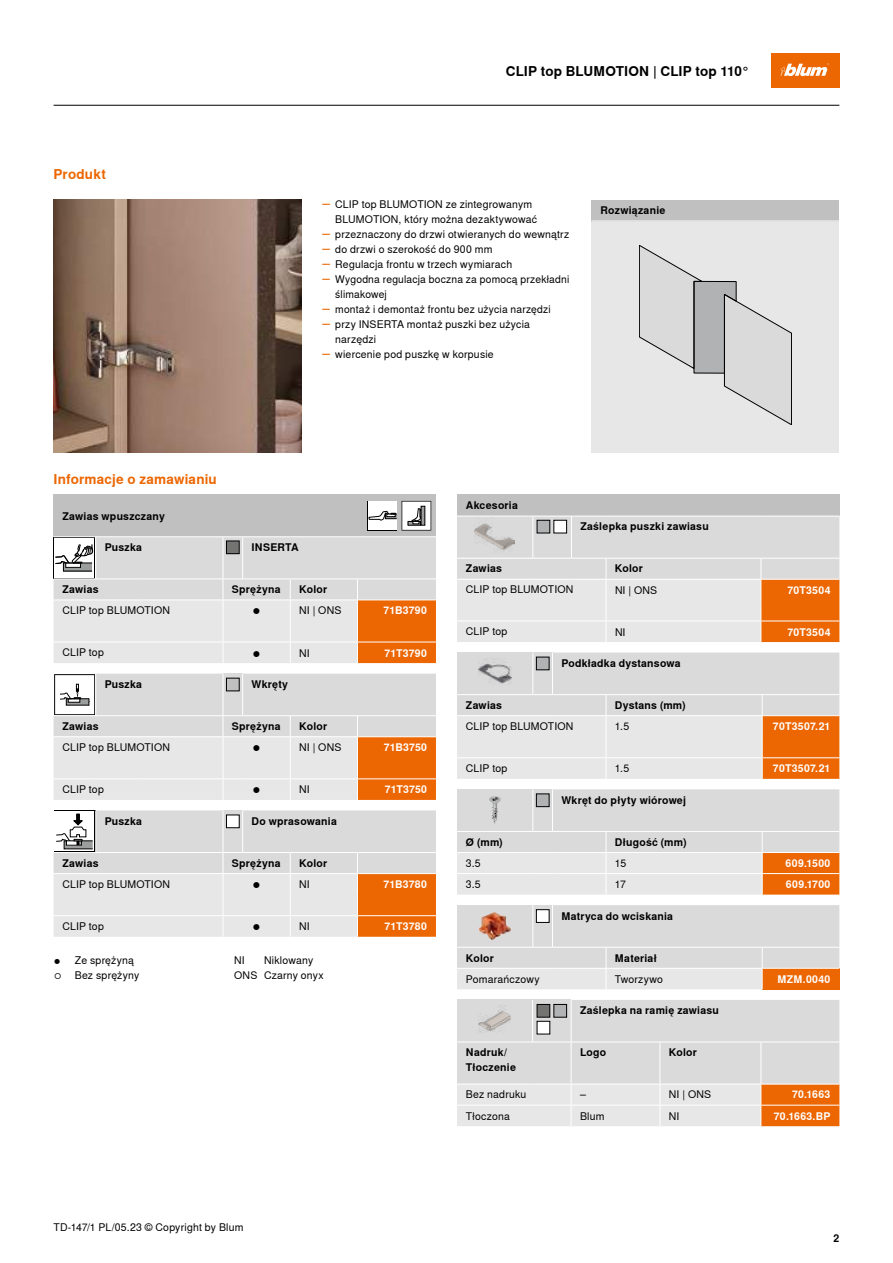
<style>
.page{position:relative;width:893px;height:1263px;background:#fff}
.page>*{position:absolute;margin:0;border:0;box-sizing:border-box;transform-origin:0 0}
.t1{font:700 13.5px "Nimbus Sans Global";letter-spacing:.01em;color:#000}
.t2{font:700 13.5px "Nimbus Sans Global";letter-spacing:.01em;color:#ec6602}
.t3{font:10.5px/15px "Nimbus Sans Global";letter-spacing:.015em;color:#000}
.t4{font:700 10.5px/15px "Nimbus Sans Global";letter-spacing:.02em;color:#000}
.t5{font:700 10.5px "Nimbus Sans Global";letter-spacing:.025em;color:#fff}
.t6{font:9px "Nimbus Sans Global";color:#000}
.s1{font-size:13.5px;color:#ec6602}
</style>
<div class="page">
<div style="left:591px;top:217px;width:248px;height:236px;background:#e7e7e7"></div>
<svg style="left:639px;top:245px;width:153px;height:180px"></svg>
<div style="left:771px;top:54px;width:68px;height:34px;background:#ec6602"></div>
<svg style="left:780px;top:63px;width:49px;height:13px"></svg>
<img style="left:54px;top:200px;width:247px;height:252px">
<div style="left:54px;top:495px;width:382px;height:42px;background:#c0c0c1"></div>
<div style="left:457px;top:495px;width:382px;height:21px;background:#c0c0c1"></div>
<svg style="left:54px;top:501px;width:382px;height:162px"></svg>
<hr style="left:243px;top:536px;width:47px;height:1px;background:#fff">
<hr style="left:290px;top:536px;width:67px;height:1px;background:#fff">
<hr style="left:357px;top:536px;width:79px;height:1px;background:#fff">
<svg style="left:54px;top:674px;width:382px;height:126px;background:#e0d3c9"></svg>
<hr style="left:243px;top:736px;width:47px;height:1px;background:#fff">
<svg style="left:54px;top:810px;width:382px;height:127px;background:#e0d3c9"></svg>
<hr style="left:243px;top:873px;width:47px;height:1px;background:#fff">
<svg style="left:457px;top:1000px;width:382px;height:126px;background:#ded5cf"></svg>
<svg style="left:457px;top:517px;width:382px;height:125px;background:#e1d3c9"></svg>
<svg style="left:457px;top:789px;width:382px;height:106px;background:#e0d5ce"></svg>
<svg style="left:457px;top:905px;width:382px;height:84px;background:#ddd5d0"></svg>
<svg style="left:457px;top:652px;width:382px;height:127px;background:#e0d4ca"></svg>
<div style="left:591px;top:200px;width:248px;height:21px;background:#c0c0c1"></div>
<hr style="left:591px;top:221px;width:248px;height:1px;background:#fff">
<hr style="left:54px;top:105px;width:785px;height:1px;background:#000">
<p class="t2" style="left:54px;top:166px;width:54px">Produkt</p>
<p class="t1" style="left:506px;top:63px;width:245px">CLIP top BLUMOTION | CLIP top 110°</p>
<p class="t3" style="left:335px;top:196px;width:203px;text-indent:-13px"><span class="s1">–</span> CLIP top BLUMOTION ze zintegrowanym<br>BLUMOTION, który można dezaktywować</p>
<p class="t3" style="left:323px;top:226px;width:248px"><span class="s1">–</span> przeznaczony do drzwi otwieranych do wewnątrz</p>
<p class="t3" style="left:323px;top:241px;width:171px"><span class="s1">–</span> do drzwi o szerokość do 900 mm</p>
<p class="t3" style="left:323px;top:256px;width:191px"><span class="s1">–</span> Regulacja frontu w trzech wymiarach</p>
<p class="t3" style="left:335px;top:271px;width:235px;text-indent:-13px"><span class="s1">–</span> Wygodna regulacja boczna za pomocą przekładni ślimakowej</p>
<p class="t3" style="left:323px;top:301px;width:230px"><span class="s1">–</span> montaż i demontaż frontu bez użycia narzędzi</p>
<p class="t3" style="left:335px;top:316px;width:196px;text-indent:-13px"><span class="s1">–</span> przy INSERTA montaż puszki bez użycia narzędzi</p>
<p class="t3" style="left:323px;top:346px;width:173px"><span class="s1">–</span> wiercenie pod puszkę w korpusie</p>
<p class="t4" style="left:600px;top:203px;width:67px">Rozwiązanie</p>
<p class="t2" style="left:54px;top:472px;width:165px">Informacje o zamawianiu</p>
<p class="t4" style="left:63px;top:508px;width:104px">Zawias wpuszczany</p>
<p class="t4" style="left:105px;top:540px;width:39px">Puszka</p>
<p class="t4" style="left:63px;top:582px;width:38px">Zawias</p>
<p class="t3" style="left:63px;top:603px;width:109px">CLIP top BLUMOTION</p>
<p class="t3" style="left:63px;top:645px;width:43px">CLIP top</p>
<p class="t4" style="left:105px;top:677px;width:39px">Puszka</p>
<p class="t4" style="left:63px;top:719px;width:38px">Zawias</p>
<p class="t3" style="left:63px;top:740px;width:109px">CLIP top BLUMOTION</p>
<p class="t3" style="left:63px;top:782px;width:43px">CLIP top</p>
<p class="t4" style="left:105px;top:814px;width:39px">Puszka</p>
<p class="t4" style="left:63px;top:856px;width:38px">Zawias</p>
<p class="t3" style="left:63px;top:877px;width:109px">CLIP top BLUMOTION</p>
<p class="t3" style="left:63px;top:919px;width:43px">CLIP top</p>
<p class="t4" style="left:252px;top:540px;width:49px">INSERTA</p>
<p class="t4" style="left:232px;top:582px;width:50px">Sprężyna</p>
<p class="t4" style="left:299px;top:582px;width:29px">Kolor</p>
<p class="t3" style="left:252px;top:603px;width:10px">●</p>
<p class="t3" style="left:299px;top:603px;width:44px">NI | ONS</p>
<p class="t5" style="left:384px;top:605px;width:45px">71B3790</p>
<p class="t3" style="left:252px;top:645px;width:10px">●</p>
<p class="t3" style="left:299px;top:645px;width:12px">NI</p>
<p class="t5" style="left:385px;top:647px;width:44px">71T3790</p>
<p class="t4" style="left:252px;top:677px;width:38px">Wkręty</p>
<p class="t4" style="left:232px;top:719px;width:50px">Sprężyna</p>
<p class="t4" style="left:299px;top:719px;width:29px">Kolor</p>
<p class="t3" style="left:252px;top:740px;width:10px">●</p>
<p class="t3" style="left:299px;top:740px;width:44px">NI | ONS</p>
<p class="t5" style="left:384px;top:741px;width:45px">71B3750</p>
<p class="t3" style="left:252px;top:782px;width:10px">●</p>
<p class="t3" style="left:299px;top:782px;width:12px">NI</p>
<p class="t5" style="left:385px;top:784px;width:44px">71T3750</p>
<p class="t4" style="left:252px;top:814px;width:87px">Do wprasowania</p>
<p class="t4" style="left:232px;top:856px;width:50px">Sprężyna</p>
<p class="t4" style="left:299px;top:856px;width:29px">Kolor</p>
<p class="t3" style="left:252px;top:877px;width:10px">●</p>
<p class="t3" style="left:299px;top:877px;width:12px">NI</p>
<p class="t5" style="left:384px;top:878px;width:45px">71B3780</p>
<p class="t3" style="left:252px;top:919px;width:10px">●</p>
<p class="t3" style="left:299px;top:919px;width:12px">NI</p>
<p class="t5" style="left:385px;top:920px;width:44px">71T3780</p>
<p class="t4" style="left:466px;top:498px;width:53px">Akcesoria</p>
<p class="t4" style="left:580px;top:519px;width:130px">Zaślepka puszki zawiasu</p>
<p class="t4" style="left:466px;top:561px;width:38px">Zawias</p>
<p class="t3" style="left:466px;top:582px;width:109px">CLIP top BLUMOTION</p>
<p class="t3" style="left:466px;top:624px;width:43px">CLIP top</p>
<p class="t4" style="left:615px;top:561px;width:29px">Kolor</p>
<p class="t3" style="left:615px;top:583px;width:44px">NI | ONS</p>
<p class="t5" style="left:787px;top:584px;width:45px">70T3504</p>
<p class="t3" style="left:615px;top:624px;width:12px">NI</p>
<p class="t5" style="left:787px;top:626px;width:45px">70T3504</p>
<p class="t4" style="left:466px;top:698px;width:38px">Zawias</p>
<p class="t4" style="left:561px;top:656px;width:121px">Podkładka dystansowa</p>
<p class="t4" style="left:615px;top:698px;width:72px">Dystans (mm)</p>
<p class="t3" style="left:466px;top:719px;width:109px">CLIP top BLUMOTION</p>
<p class="t3" style="left:466px;top:761px;width:43px">CLIP top</p>
<p class="t3" style="left:615px;top:719px;width:16px">1.5</p>
<p class="t5" style="left:773px;top:720px;width:59px">70T3507.21</p>
<p class="t3" style="left:615px;top:761px;width:16px">1.5</p>
<p class="t5" style="left:773px;top:762px;width:59px">70T3507.21</p>
<p class="t4" style="left:466px;top:835px;width:38px">Ø (mm)</p>
<p class="t4" style="left:561px;top:793px;width:126px">Wkręt do płyty wiórowej</p>
<p class="t4" style="left:615px;top:835px;width:73px">Długość (mm)</p>
<p class="t3" style="left:466px;top:856px;width:16px">3.5</p>
<p class="t3" style="left:615px;top:856px;width:13px">15</p>
<p class="t5" style="left:786px;top:857px;width:46px">609.1500</p>
<p class="t3" style="left:466px;top:877px;width:16px">3.5</p>
<p class="t3" style="left:615px;top:877px;width:13px">17</p>
<p class="t5" style="left:786px;top:878px;width:46px">609.1700</p>
<p class="t4" style="left:561px;top:908px;width:113px">Matryca do wciskania</p>
<p class="t6" style="left:54px;top:955px;width:9px">●</p>
<p class="t3" style="left:54px;top:968px;width:10px">○</p>
<p class="t3" style="left:75px;top:953px;width:66px">Ze sprężyną<br>Bez sprężyny</p>
<p class="t3" style="left:264px;top:953px;width:61px">Niklowany<br>Czarny onyx</p>
<p class="t3" style="left:234px;top:953px;width:25px">NI<br>ONS</p>
<p class="t4" style="left:466px;top:950px;width:29px">Kolor</p>
<p class="t3" style="left:466px;top:971px;width:75px">Pomarańczowy</p>
<p class="t4" style="left:615px;top:950px;width:43px">Materiał</p>
<p class="t3" style="left:615px;top:971px;width:50px">Tworzywo</p>
<p class="t5" style="left:778px;top:973px;width:54px">MZM.0040</p>
<p class="t4" style="left:580px;top:1003px;width:140px">Zaślepka na ramię zawiasu</p>
<p class="t4" style="left:466px;top:1045px;width:52px">Nadruk/<br>Tłoczenie</p>
<p class="t4" style="left:580px;top:1045px;width:28px">Logo</p>
<p class="t4" style="left:669px;top:1045px;width:29px">Kolor</p>
<p class="t3" style="left:466px;top:1084px;width:62px;line-height:21px">Bez nadruku<br>Tłoczona</p>
<p class="t3" style="left:580px;top:1087px;width:7px">–</p>
<p class="t3" style="left:669px;top:1087px;width:44px">NI | ONS</p>
<p class="t5" style="left:792px;top:1089px;width:40px">70.1663</p>
<p class="t3" style="left:580px;top:1108px;width:26px">Blum</p>
<p class="t3" style="left:669px;top:1108px;width:12px">NI</p>
<p class="t5" style="left:774px;top:1110px;width:58px">70.1663.BP</p>
<p class="t3" style="left:54px;top:1220px;width:191px">TD-147/1 PL/05.23 © Copyright by Blum</p>
<p class="t4" style="left:833px;top:1231px;width:7px">2</p>
</div>
